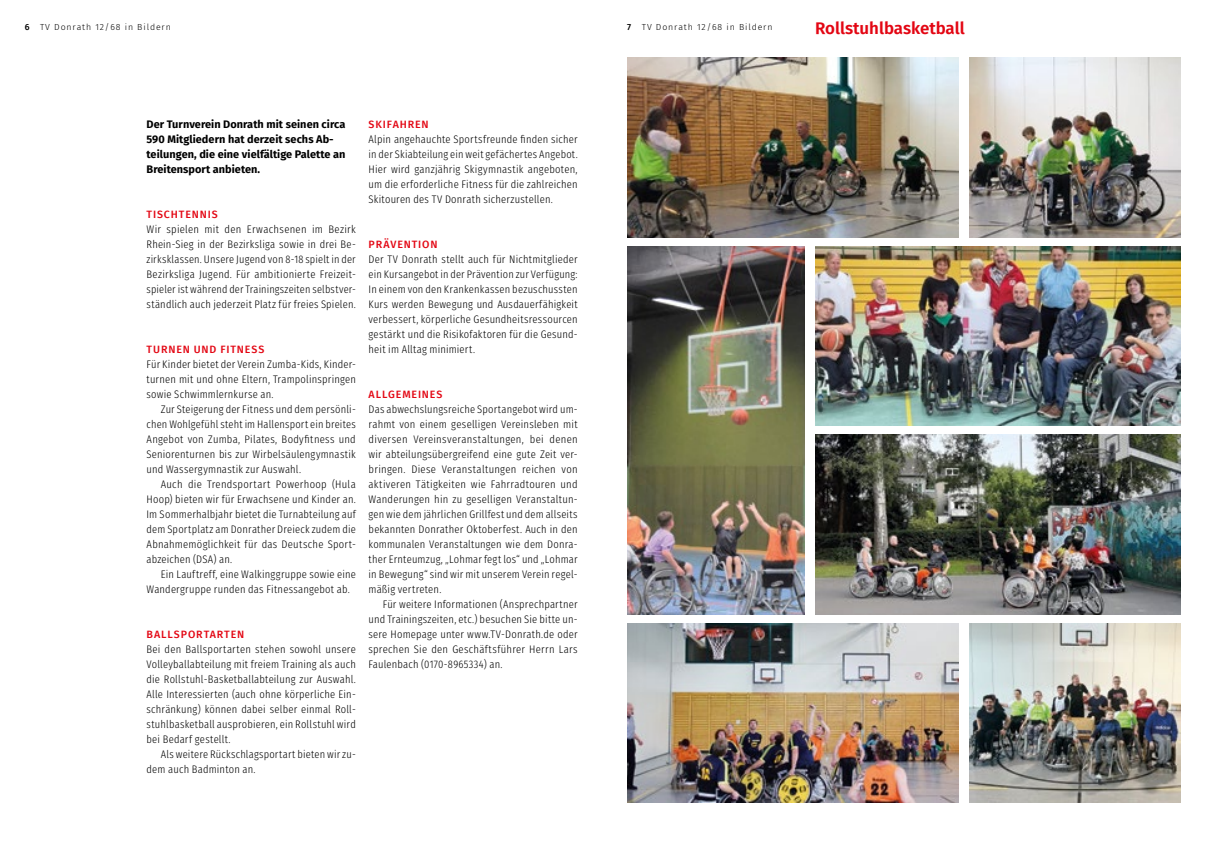
<style>
.page{position:relative;width:1205px;height:851px;background:#fff}
.page>*{position:absolute;margin:0;border:0;box-sizing:border-box;transform-origin:0 0}
.t1{font:600 16.88px "Fira Sans";color:#e30613}
.t2{font:300 11px/15px "Fira Sans Condensed";letter-spacing:.02em;color:#000;text-align:justify}
.t3{font:700 11px/15px "Fira Sans";letter-spacing:.005em;color:#000}
.t4{font:500 10.62px "Fira Sans";letter-spacing:.08em;color:#e30613}
.t5{font:300 8.75px "Fira Sans";letter-spacing:.1em;color:#000}
.s1{font-weight:500}
</style>
<div class="page">
<img style="left:969px;top:58px;width:211px;height:180px">
<img style="left:628px;top:58px;width:330px;height:180px">
<img style="left:627px;top:247px;width:177px;height:367px">
<img style="left:815px;top:434px;width:365px;height:180px">
<img style="left:815px;top:247px;width:365px;height:178px">
<img style="left:969px;top:623px;width:211px;height:179px">
<img style="left:628px;top:623px;width:330px;height:179px">
<p class="t5" style="left:25px;top:21px;width:148px"><span class="s1">6</span> TV Donrath 12/68 in Bildern</p>
<h1 class="t1" style="left:815px;top:14px;width:151px">Rollstuhlbasketball</h1>
<p class="t5" style="left:627px;top:21px;width:147px"><span class="s1">7</span> TV Donrath 12/68 in Bildern</p>
<p class="t3" style="left:147px;top:115px;width:200px">Der Turnverein Donrath mit seinen circa 590 Mitgliedern hat derzeit sechs Ab&shy;teilungen, die eine vielfältige Palette an Breitensport anbieten.</p>
<p class="t4" style="left:147px;top:205px;width:73px">TISCHTENNIS</p>
<p class="t2" style="left:147px;top:220px;width:211px">Wir spielen mit den Erwachsenen im Bezirk Rhein-Sieg in der Bezirksliga sowie in drei Be&shy;zirksklassen. Unsere Jugend von 8-18 spielt in der Bezirksliga Jugend. Für ambitionierte Freizeit&shy;spieler ist während der Trainingszeiten selbstver&shy;ständlich auch jederzeit Platz für freies Spielen.</p>
<p class="t4" style="left:147px;top:340px;width:119px">TURNEN UND FITNESS</p>
<p class="t2" style="left:147px;top:355px;width:211px">Für Kinder bietet der Verein Zumba-Kids, Kinder&shy;turnen mit und ohne Eltern, Trampolinspringen sowie Schwimmlernkurse an.</p>
<p class="t2" style="left:147px;top:400px;width:211px;text-indent:14px">Zur Steigerung der Fitness und dem persönli&shy;chen Wohlgefühl steht im Hallensport ein breites Angebot von Zumba, Pilates, Bodyfitness und Seniorenturnen bis zur Wirbelsäulengymnastik und Wassergymnastik zur Auswahl.</p>
<p class="t2" style="left:147px;top:475px;width:211px;text-indent:14px">Auch die Trendsportart Powerhoop (Hula Hoop) bieten wir für Erwachsene und Kinder an.<br>Im Sommerhalbjahr bietet die Turnabteilung auf dem Sportplatz am Donrather Dreieck zudem die Abnahmemöglichkeit für das Deutsche Sport&shy;abzeichen (DSA) an.</p>
<p class="t2" style="left:147px;top:565px;width:211px;text-indent:14px">Ein Lauftreff, eine Walkinggruppe sowie eine<br>Wandergruppe runden das Fitnessangebot ab.</p>
<p class="t4" style="left:147px;top:625px;width:99px">BALLSPORTARTEN</p>
<p class="t2" style="left:147px;top:640px;width:211px">Bei den Ballsportarten stehen sowohl unsere Volleyballabteilung mit freiem Training als auch die Rollstuhl-Basketballabteilung zur Auswahl.<br>Alle Interessierten (auch ohne körperliche Ein&shy;schränkung) können dabei selber einmal Roll&shy;stuhlbasketball ausprobieren, ein Rollstuhl wird bei Bedarf gestellt.</p>
<p class="t2" style="left:147px;top:745px;width:211px;text-indent:14px">Als weitere Rückschlagsportart bieten wir zu&shy;dem auch Badminton an.</p>
<p class="t4" style="left:369px;top:115px;width:62px">SKIFAHREN</p>
<p class="t2" style="left:369px;top:130px;width:211px">Alpin angehauchte Sportsfreunde finden sicher in der Skiabteilung ein weit gefächertes Angebot.<br>Hier wird ganzjährig Skigymnastik angeboten, um die erforderliche Fitness für die zahlreichen Skitouren des TV Donrath sicherzustellen.</p>
<p class="t4" style="left:369px;top:235px;width:70px">PRÄVENTION</p>
<p class="t2" style="left:369px;top:250px;width:211px">Der TV Donrath stellt auch für Nichtmitglieder ein Kursangebot in der Prävention zur Verfügung:<br>In einem von den Krankenkassen bezuschussten Kurs werden Bewegung und Ausdauerfähigkeit verbessert, körperliche Gesundheitsressourcen gestärkt und die Risikofaktoren für die Gesund&shy;heit im Alltag minimiert.</p>
<p class="t4" style="left:369px;top:385px;width:75px">ALLGEMEINES</p>
<p class="t2" style="left:369px;top:400px;width:211px">Das abwechslungsreiche Sportangebot wird um&shy;rahmt von einem geselligen Vereinsleben mit diversen Vereinsveranstaltungen, bei denen wir abteilungsübergreifend eine gute Zeit ver&shy;bringen. Diese Veranstaltungen reichen von aktiveren Tätigkeiten wie Fahrradtouren und Wanderungen hin zu geselligen Veranstaltun&shy;gen wie dem jährlichen Grillfest und dem allseits bekannten Donrather Oktoberfest. Auch in den kommunalen Veranstaltungen wie dem Donra&shy;ther Ernteumzug, „Lohmar fegt los“ und „Lohmar in Bewegung“ sind wir mit unserem Verein regel&shy;mäßig vertreten.</p>
<p class="t2" style="left:369px;top:595px;width:211px;text-indent:14px">Für weitere Informationen (Ansprechpartner und Trainingszeiten, etc.) besuchen Sie bitte un&shy;sere Homepage unter www.TV-Donrath.de oder sprechen Sie den Geschäftsführer Herrn Lars Faulenbach (0170-8965334) an.</p>
</div>
